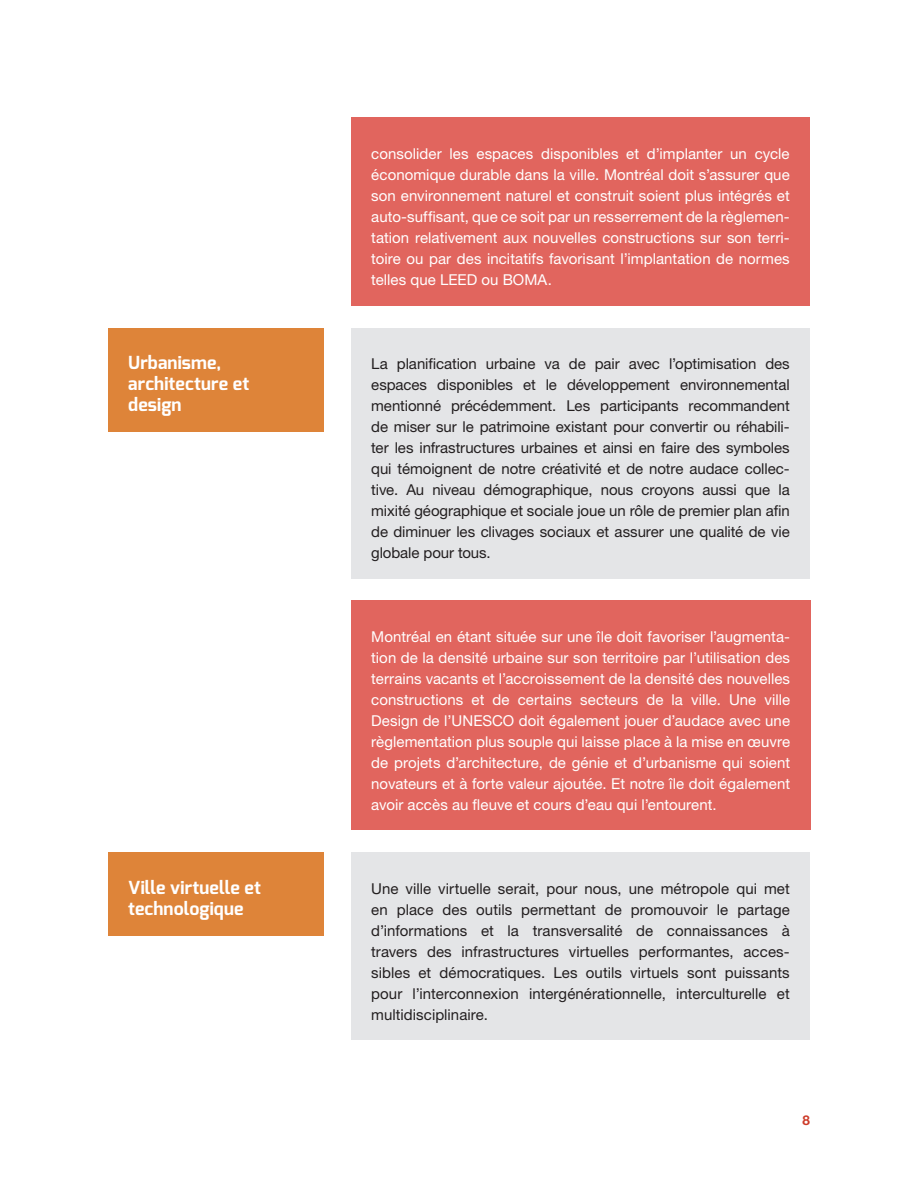
<style>
.page{position:relative;width:918px;height:1188px;background:#fff}
.page>*{position:absolute;margin:0;border:0;box-sizing:border-box;transform-origin:0 0}
.Sous_titres{font:700 18px/21px "Exo";letter-spacing:.005em;color:#fff}
.t1{font:15px/21px "Helvetica Neue LT Std";letter-spacing:.005em;color:#fff;text-align:justify}
.t2{font:15px/21px "Helvetica Neue LT Std";color:#231f20;text-align:justify}
.t3{font:700 13.5px "Helvetica Neue LT Std";color:#cd3b29}
</style>
<div class="page">
<div style="left:351px;top:328px;width:459px;height:250px;background:#e4e5e7"></div>
<div style="left:351px;top:853px;width:459px;height:187px;background:#e4e5e7"></div>
<div style="left:351px;top:601px;width:459px;height:229px;background:#e1655e"></div>
<div style="left:351px;top:117px;width:459px;height:188px;background:#e1655e"></div>
<div style="left:108px;top:328px;width:216px;height:103px;background:#de8439"></div>
<div style="left:108px;top:852px;width:216px;height:83px;background:#de8439"></div>
<p class="Sous_titres" style="left:128px;top:352px;width:122px">Urbanisme, architecture et design</p>
<p class="Sous_titres" style="left:128px;top:877px;width:134px">Ville virtuelle et technologique</p>
<p class="t1" style="left:371px;top:143px;width:420px">consolider les espaces disponibles et d’implanter un cycle économique durable dans la ville. Montréal doit s’assurer que son environnement naturel et construit soient plus intégrés et auto-suffisant, que ce soit par un resserrement de la règlemen&shy;tation relativement aux nouvelles constructions sur son terri&shy;toire ou par des incitatifs favorisant l’implantation de normes telles que LEED ou BOMA.</p>
<p class="t2" style="left:371px;top:353px;width:420px">La planification urbaine va de pair avec l’optimisation des espaces disponibles et le développement environnemental mentionné précédemment. Les participants recommandent de miser sur le patrimoine existant pour convertir ou réhabili&shy;ter les infrastructures urbaines et ainsi en faire des symboles qui témoignent de notre créativité et de notre audace collec&shy;tive. Au niveau démographique, nous croyons aussi que la mixité géographique et sociale joue un rôle de premier plan afin de diminuer les clivages sociaux et assurer une qualité de vie globale pour tous.</p>
<p class="t1" style="left:371px;top:626px;width:420px">Montréal en étant située sur une île doit favoriser l’augmenta&shy;tion de la densité urbaine sur son territoire par l’utilisation des terrains vacants et l’accroissement de la densité des nouvelles constructions et de certains secteurs de la ville. Une ville Design de l’UNESCO doit également jouer d’audace avec une règlementation plus souple qui laisse place à la mise en œuvre de projets d’architecture, de génie et d’urbanisme qui soient novateurs et à forte valeur ajoutée. Et notre île doit également avoir accès au fleuve et cours d’eau qui l’entourent.</p>
<p class="t2" style="left:371px;top:878px;width:420px">Une ville virtuelle serait, pour nous, une métropole qui met en place des outils permettant de promouvoir le partage d’informations et la transversalité de connaissances à travers des infrastructures virtuelles performantes, acces&shy;sibles et démocratiques. Les outils virtuels sont puissants pour l’interconnexion intergénérationnelle, interculturelle et multidisciplinaire.</p>
<p class="t3" style="left:802px;top:1112px;width:9px">8</p>
</div>
